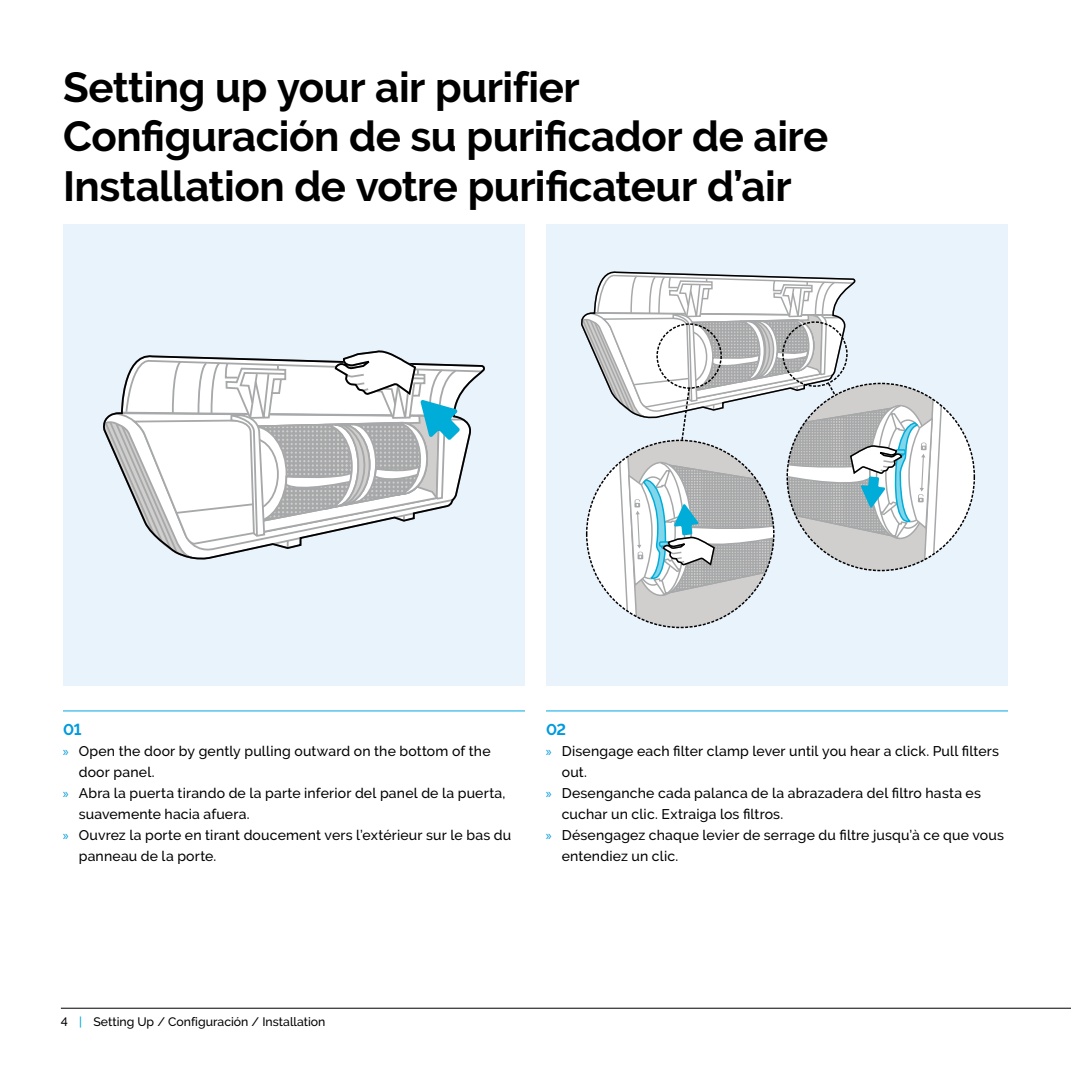
<style>
.page{position:relative;width:1071px;height:1071px;background:#fff}
.page>*{position:absolute;margin:0;border:0;box-sizing:border-box;transform-origin:0 0}
.t1{font:700 42px/49px "Raleway";letter-spacing:-.01em;color:#000}
.t2{font:700 15.75px "Raleway";color:#009ade}
.t3{font:500 14px "Raleway";letter-spacing:.015em;color:#000}
.t4{font:500 12.25px "Raleway";color:#000}
.s1{font-family:"Myriad Pro";font-weight:400;color:#009ade}
.s2{color:#00acd8}
</style>
<div class="page">
<div style="left:63px;top:224px;width:462px;height:462px;background:#e9f3fb"></div>
<div style="left:546px;top:224px;width:462px;height:462px;background:#e9f3fb"></div>
<svg style="left:103px;top:350px;width:382px;height:210px"></svg>
<svg style="left:581px;top:271px;width:393px;height:357px"></svg>
<div style="left:656px;top:323px;width:66px;height:66px;border:1px dashed #000;border-radius:50%"></div>
<div style="left:782px;top:321px;width:66px;height:66px;border:1px dashed #000;border-radius:50%"></div>
<hr style="left:61px;top:1008px;width:1010px;height:1px;background:#000">
<hr style="left:63px;top:710px;width:462px;height:1px;background:#00a7e3">
<hr style="left:546px;top:710px;width:462px;height:1px;background:#00a7e3">
<h1 class="t1" style="left:63px;top:63px;width:767px">Setting up your air purifier<br>Configuración de su purificador de aire<br>Installation de votre purificateur d’air</h1>
<p class="t2" style="left:63px;top:720px;width:20px">01</p>
<p class="t3" style="left:63px;top:743px;width:429px"><span class="s1">»</span> Open the door by gently pulling outward on the bottom of the</p>
<p class="t3" style="left:79px;top:764px;width:77px">door panel.</p>
<p class="t3" style="left:63px;top:785px;width:444px"><span class="s1">»</span> Abra la puerta tirando de la parte inferior del panel de la puerta,</p>
<p class="t3" style="left:79px;top:806px;width:172px">suavemente hacia afuera.</p>
<p class="t3" style="left:63px;top:827px;width:450px"><span class="s1">»</span> Ouvrez la porte en tirant doucement vers l’extérieur sur le bas du</p>
<p class="t3" style="left:79px;top:848px;width:139px">panneau de la porte.</p>
<p class="t2" style="left:546px;top:720px;width:22px">02</p>
<p class="t3" style="left:546px;top:743px;width:455px"><span class="s1">»</span> Disengage each filter clamp lever until you hear a click. Pull filters</p>
<p class="t3" style="left:562px;top:764px;width:27px">out.</p>
<p class="t3" style="left:546px;top:785px;width:437px"><span class="s1">»</span> Desenganche cada palanca de la abrazadera del filtro hasta es</p>
<p class="t3" style="left:562px;top:806px;width:223px">cuchar un clic. Extraiga los filtros.</p>
<p class="t3" style="left:546px;top:827px;width:460px"><span class="s1">»</span> Désengagez chaque levier de serrage du filtre jusqu’à ce que vous</p>
<p class="t3" style="left:562px;top:848px;width:118px">entendiez un clic.</p>
<p class="t4" style="left:61px;top:1014px;width:266px">4 <span class="s2">|</span> Setting Up / Configuración / Installation</p>
</div>
